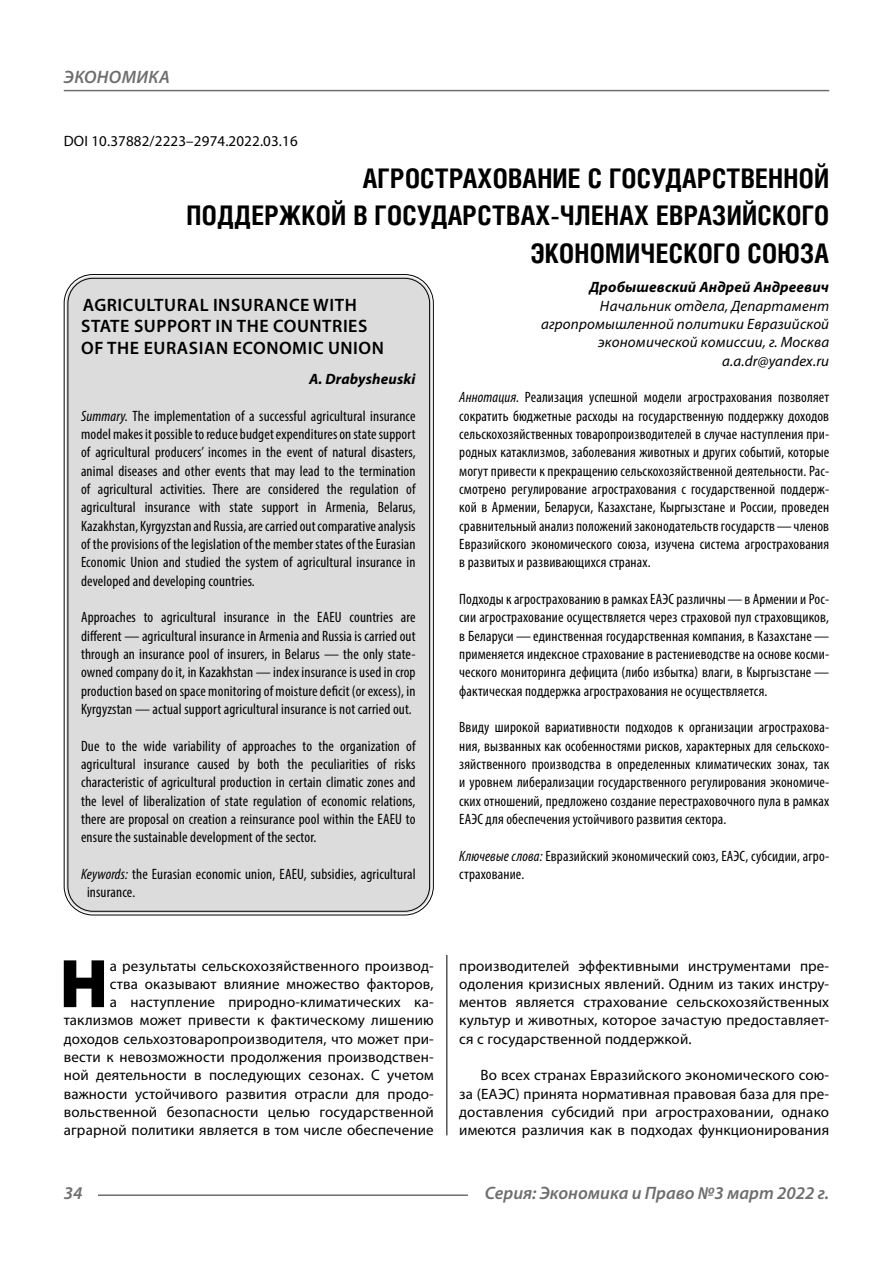
<style>
.page{position:relative;width:893px;height:1263px;background:#fff}
.page>*{position:absolute;margin:0;border:0;box-sizing:border-box;transform-origin:0 0}
.Bukvica{font:900 69.3px "Myriad Pro";color:#000}
.Header{font:700 27px/37.5px "Helios Cond C";letter-spacing:.01em;color:#000;text-align:right}
.Header-eng{font:600 18px/21.6px "Myriad Pro";letter-spacing:.03em;color:#000}
.t1{font:italic 600 18px "Myriad Pro";color:#6e6e6e}
.Annotation-rus{font:condensed 15px/18.3px "Myriad Pro";letter-spacing:.01em;color:#000;text-align:justify}
.Annotation-eng{font:condensed 15px/18.3px "Myriad Pro";letter-spacing:.01em;color:#000;text-align:justify}
.Bukvica-2{font:15px/18.3px "Myriad Pro";letter-spacing:.01em;color:#000;text-align:right}
.Normal{font:15px/18.3px "Myriad Pro";letter-spacing:.01em;color:#000;text-align:justify}
.Author-doc{font:italic 15px/18.3px "Myriad Pro";letter-spacing:.01em;color:#000;text-align:right}
.DOI{font:15px "Myriad Pro";letter-spacing:.01em;color:#000}
.Author{font:italic 700 15px "Myriad Pro";letter-spacing:.01em;color:#000}
.Author-email{font:italic 15px "Myriad Pro";letter-spacing:.01em;color:#000}
.Author-eng{font:italic 700 15px "Myriad Pro";letter-spacing:.01em;color:#000}
.s1{font-style:italic}
</style>
<div class="page">
<hr style="left:446px;top:952px;width:1px;height:183px;background:#000">
<div style="left:66px;top:276px;width:365px;height:637px;background:#dcdcdc;border-radius:27px"></div>
<hr style="left:98px;top:1194px;width:370px;height:2px;background:#6e6e6e">
<hr style="left:64px;top:90px;width:765px;height:1px;background:#6e6e6e">
<p class="t1" style="left:64px;top:66px;width:24px">Экономика</p>
<p class="DOI" style="left:64px;top:132px;width:235px">DOI 10.37882/2223–2974.2022.03.16</p>
<p class="Header" style="left:187px;top:159px;width:644px">АГРОСТРАХОВАНИЕ С ГОСУДАРСТВЕННОЙ<br>ПОДДЕРЖКОЙ В ГОСУДАРСТВАХ-ЧЛЕНАХ ЕВРАЗИЙСКОГО<br>ЭКОНОМИЧЕСКОГО СОЮЗА</p>
<p class="Author" style="left:589px;top:278px;width:241px">Дробышевский Андрей Андреевич</p>
<p class="Author-doc" style="left:541px;top:296px;width:289px">Начальник отдела, Департамент агропромышленной политики Евразийской экономической комиссии, г. Москва</p>
<p class="Author-email" style="left:722px;top:351px;width:108px">a.a.dr@yandex.ru</p>
<p class="Annotation-rus" style="left:459px;top:388px;width:371px"><span class="s1">Аннотация.</span> Реализация успешной модели агрострахования позволяет сократить бюджетные расходы на государственную поддержку доходов сельскохозяйственных товаропроизводителей в случае наступления при&shy;родных катаклизмов, заболевания животных и других событий, которые могут привести к прекращению сельскохозяйственной деятельности. Рас&shy;смотрено регулирование агрострахования с государственной поддерж&shy;кой в Армении, Беларуси, Казахстане, Кыргызстане и России, проведен сравнительный анализ положений законодательств государств—членов Евразийского экономического союза, изучена система агрострахования в развитых и развивающихся странах.</p>
<p class="Annotation-rus" style="left:459px;top:590px;width:371px">Подходы к агрострахованию в рамках ЕАЭС различны—в Армении и Рос&shy;сии агрострахование осуществляется через страховой пул страховщиков, в Беларуси—единственная государственная компания, в Казахстане— применяется индексное страхование в растениеводстве на основе косми&shy;ческого мониторинга дефицита (либо избытка) влаги, в Кыргызстане — фактическая поддержка агрострахования не осуществляется.</p>
<p class="Annotation-rus" style="left:459px;top:718px;width:371px">Ввиду широкой вариативности подходов к организации агрострахова&shy;ния, вызванных как особенностями рисков, характерных для сельскохо&shy;зяйственного производства в определенных климатических зонах, так и уровнем либерализации государственного регулирования экономиче&shy;ских отношений, предложено создание перестраховочного пула в рамках ЕАЭС для обеспечения устойчивого развития сектора.</p>
<p class="Annotation-rus" style="left:459px;top:846px;width:371px"><span class="s1">Ключевые слова:</span> Евразийский экономический союз, ЕАЭС, субсидии, агро&shy;страхование.</p>
<p class="Header-eng" style="left:81px;top:293px;width:304px">AGRICULTURAL INSURANCE WITH<br>STATE SUPPORT IN THE COUNTRIES<br>OF THE EURASIAN ECONOMIC UNION</p>
<p class="Author-eng" style="left:309px;top:369px;width:108px">A. Drabysheuski</p>
<p class="Annotation-eng" style="left:81px;top:406px;width:336px"><span class="s1">Summary.</span> The implementation of a successful agricultural insurance model makes it possible to reduce budget expenditures on state support of agricultural producers’ incomes in the event of natural disasters, animal diseases and other events that may lead to the termination of agricultural activities. There are considered the regulation of agricultural insurance with state support in Armenia, Belarus, Kazakhstan, Kyrgyzstan and Russia, are carried out comparative analysis of the provisions of the legislation of the member states of the Eurasian Economic Union and studied the system of agricultural insurance in developed and developing countries.</p>
<p class="Annotation-eng" style="left:81px;top:608px;width:336px">Approaches to agricultural insurance in the EAEU countries are different — agricultural insurance in Armenia and Russia is carried out through an insurance pool of insurers, in Belarus — the only state&shy;owned company do it, in Kazakhstan — index insurance is used in crop production based on space monitoring of moisture deficit (or excess), in Kyrgyzstan — actual support agricultural insurance is not carried out.</p>
<p class="Annotation-eng" style="left:81px;top:736px;width:336px">Due to the wide variability of approaches to the organization of agricultural insurance caused by both the peculiarities of risks characteristic of agricultural production in certain climatic zones and the level of liberalization of state regulation of economic relations, there are proposal on creation a reinsurance pool within the EAEU to ensure the sustainable development of the sector.</p>
<p class="Annotation-eng" style="left:87px;top:864px;width:330px;text-indent:-6px"><span class="s1">Keywords:</span> the Eurasian economic union, EAEU, subsidies, agricultural insurance.</p>
<p class="Bukvica-2" style="left:64px;top:956px;width:371px">а результаты сельскохозяйственного производ-<br>ства оказывают влияние множество факторов,<br>а наступление природно-климатических ка&shy;таклизмов может привести к фактическому лишению доходов сельхозтоваропроизводителя, что может при&shy;вести к невозможности продолжения производствен&shy;ной деятельности в последующих сезонах. С учетом важности устойчивого развития отрасли для продо&shy;вольственной безопасности целью государственной аграрной политики является в том числе обеспечение</p>
<p class="Bukvica-2" style="left:459px;top:956px;width:371px;text-align:justify">производителей эффективными инструментами пре&shy;одоления кризисных явлений. Одним из таких инстру&shy;ментов является страхование сельскохозяйственных культур и животных, которое зачастую предоставляет&shy;ся с государственной поддержкой.</p>
<p class="Bukvica" style="left:59px;top:937px;width:50px">Н</p>
<p class="Normal" style="left:459px;top:1066px;width:371px;text-indent:21px">Во всех странах Евразийского экономического сою&shy;за (ЕАЭС) принята нормативная правовая база для пре&shy;доставления субсидий при агростраховании, однако имеются различия как в подходах функционирования</p>
<p class="t1" style="left:64px;top:1182px;width:20px">34</p>
<p class="t1" style="left:485px;top:1182px;width:346px">Серия: Экономика и Право №3 март 2022 г.</p>
</div>
